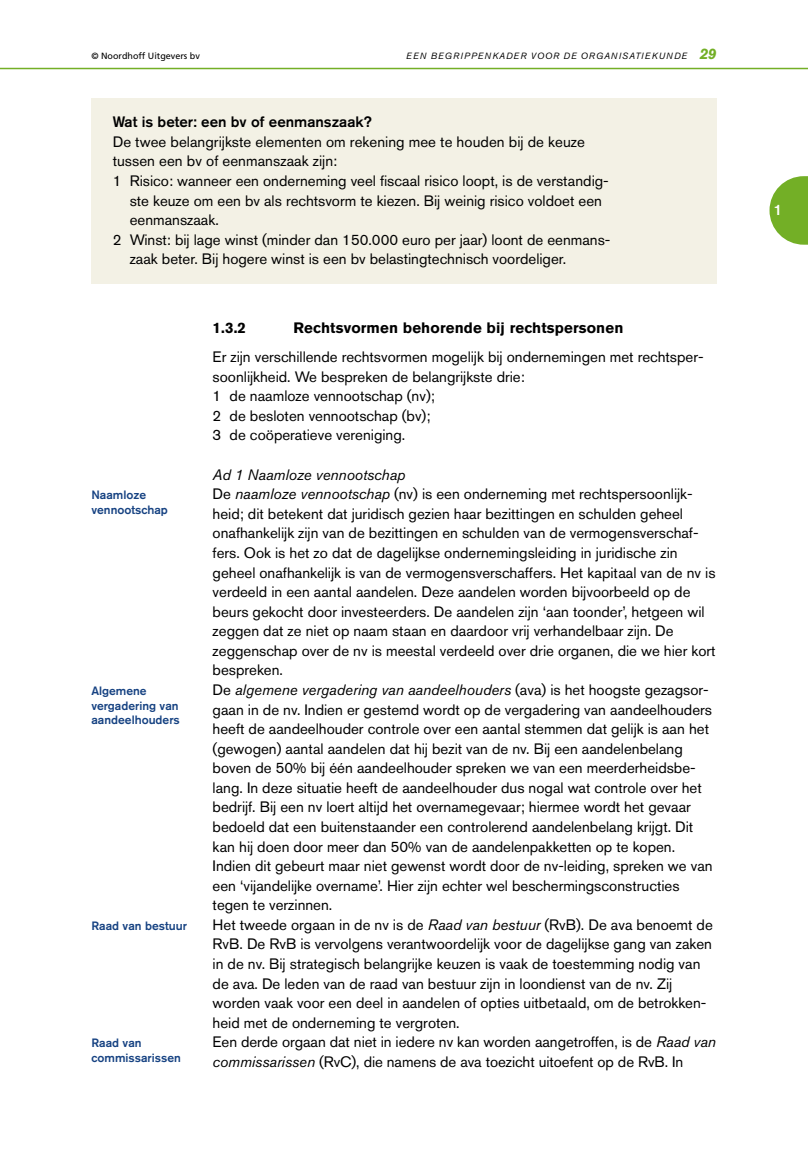
<style>
.page{position:relative;width:808px;height:1149px;background:#fff}
.page>*{position:absolute;margin:0;border:0;box-sizing:border-box;transform-origin:0 0}
.t1{font:15px/19.5px "Akzidenz Grotesk BE";color:#000}
.t2{font:700 15px "Akzidenz Grotesk BE";letter-spacing:.01em;color:#000}
.t3{font:500 15px "Akzidenz Grotesk BE";color:#000}
.t4{font:italic 700 15px "Akzidenz Grotesk BE";color:#73af26}
.t5{font:500 15px "Akzidenz Grotesk BE";color:#fff}
.t6{font:500 12px/14.7px "Akzidenz Grotesk BE";color:#164282}
.t7{font:italic 9px "Akzidenz Grotesk BE";letter-spacing:.12em;color:#000}
.t8{font:9px "Frutiger LT Std";color:#000}
.s1{font-style:italic}
</style>
<div class="page">
<svg style="left:769px;top:176px;width:39px;height:68px"></svg>
<hr style="left:0;top:68px;width:808px;height:1px;background:#73af26">
<div style="left:91px;top:98px;width:625px;height:186px;background:#f3f1e5"></div>
<p class="t8" style="left:91px;top:50px;width:110px">© Noordhoff Uitgevers bv</p>
<p class="t7" style="left:406px;top:50px;width:62px">Een begrippen</p>
<p class="t7" style="left:492px;top:50px;width:15px">kade</p>
<p class="t7" style="left:520px;top:50px;width:83px">r voor de -organi</p>
<p class="t7" style="left:622px;top:50px;width:14px">satie</p>
<p class="t7" style="left:652px;top:50px;width:15px">kunde</p>
<p class="t4" style="left:700px;top:44px;width:18px">29</p>
<p class="t3" style="left:113px;top:113px;width:261px">Wat is beter: een bv of eenmanszaak?</p>
<p class="t1" style="left:113px;top:132px;width:474px">De twee belangrijkste elementen om rekening mee te houden bij de keuze</p>
<p class="t1" style="left:113px;top:151px;width:226px">tussen een bv of eenmanszaak zijn:</p>
<p class="t1" style="left:113px;top:171px;width:498px">1 Risico: wanneer een onderneming veel fiscaal risico loopt, is de verstandig-</p>
<p class="t1" style="left:130px;top:190px;width:474px">ste keuze om een bv als rechtsvorm te kiezen. Bij weinig risico voldoet een</p>
<p class="t1" style="left:130px;top:210px;width:91px">eenmanszaak.</p>
<p class="t1" style="left:113px;top:229px;width:499px">2 Winst: bij lage winst (minder dan 150.000 euro per jaar) loont de eenmans-</p>
<p class="t1" style="left:130px;top:249px;width:438px">zaak beter. Bij hogere winst is een bv belastingtechnisch voordeliger.</p>
<p class="t6" style="left:91px;top:487px;width:78px">naamloze vennootschap</p>
<p class="t6" style="left:91px;top:683px;width:90px">algemene vergadering van aandeelhouders</p>
<p class="t6" style="left:91px;top:917px;width:97px">raad van bestuur</p>
<p class="t6" style="left:91px;top:1035px;width:91px">raad van commissarissen</p>
<p class="t2" style="left:213px;top:319px;width:35px">1.3.2</p>
<p class="t2" style="left:293px;top:319px;width:331px">Rechtsvormen behorende bij rechtspersonen</p>
<p class="t1" style="left:213px;top:347px;width:492px">Er zijn verschillende rechtsvormen mogelijk bij ondernemingen met rechtsper&shy;soonlijkheid. We bespreken de belangrijkste drie:<br>1 de naamloze vennootschap (nv);<br>2 de besloten vennootschap (bv);<br>3 de coöperatieve vereniging.</p>
<p class="t1" style="left:213px;top:464px;width:505px"><span class="s1">Ad 1 Naamloze vennootschap<br></span>De <span class="s1">naamloze vennootschap</span> (nv) is een onderneming met rechtspersoonlijk&shy;heid; dit betekent dat juridisch gezien haar bezittingen en schulden geheel onafhankelijk zijn van de bezittingen en schulden van de vermogensverschaf&shy;fers. Ook is het zo dat de dagelijkse ondernemingsleiding in juridische zin geheel onafhankelijk is van de vermogensverschaffers. Het kapitaal van de nv is verdeeld in een aantal aandelen. Deze aandelen worden bijvoorbeeld op de beurs gekocht door investeerders. De aandelen zijn ‘aan toonder’, hetgeen wil zeggen dat ze niet op naam staan en daardoor vrij verhandelbaar zijn. De zeggenschap over de nv is meestal verdeeld over drie organen, die we hier kort bespreken.<br>De <span class="s1">algemene vergadering van aandeelhouders</span> (ava) is het hoogste gezagsor&shy;gaan in de nv. Indien er gestemd wordt op de vergadering van aandeelhouders heeft de aandeelhouder controle over een aantal stemmen dat gelijk is aan het (gewogen) aantal aandelen dat hij bezit van de nv. Bij een aandelenbelang boven de 50% bij één aandeelhouder spreken we van een meerderheidsbe&shy;lang. In deze situatie heeft de aandeelhouder dus nogal wat controle over het bedrijf. Bij een nv loert altijd het overnamegevaar; hiermee wordt het gevaar bedoeld dat een buitenstaander een controlerend aandelenbelang krijgt. Dit kan hij doen door meer dan 50% van de aandelenpakketten op te kopen.<br>Indien dit gebeurt maar niet gewenst wordt door de nv-leiding, spreken we van een ‘vijandelijke overname’. Hier zijn echter wel beschermingsconstructies tegen te verzinnen.<br>Het tweede orgaan in de nv is de <span class="s1">Raad van bestuur</span> (RvB). De ava benoemt de RvB. De RvB is vervolgens verantwoordelijk voor de dagelijkse gang van zaken in de nv. Bij strategisch belangrijke keuzen is vaak de toestemming nodig van de ava. De leden van de raad van bestuur zijn in loondienst van de nv. Zij worden vaak voor een deel in aandelen of opties uitbetaald, om de betrokken&shy;heid met de onderneming te vergroten.<br>Een derde orgaan dat niet in iedere nv kan worden aangetroffen, is de <span class="s1">Raad van commissarissen</span> (RvC), die namens de ava toezicht uitoefent op de RvB. In</p>
<p class="t5" style="left:774px;top:201px;width:10px">1</p>
</div>
